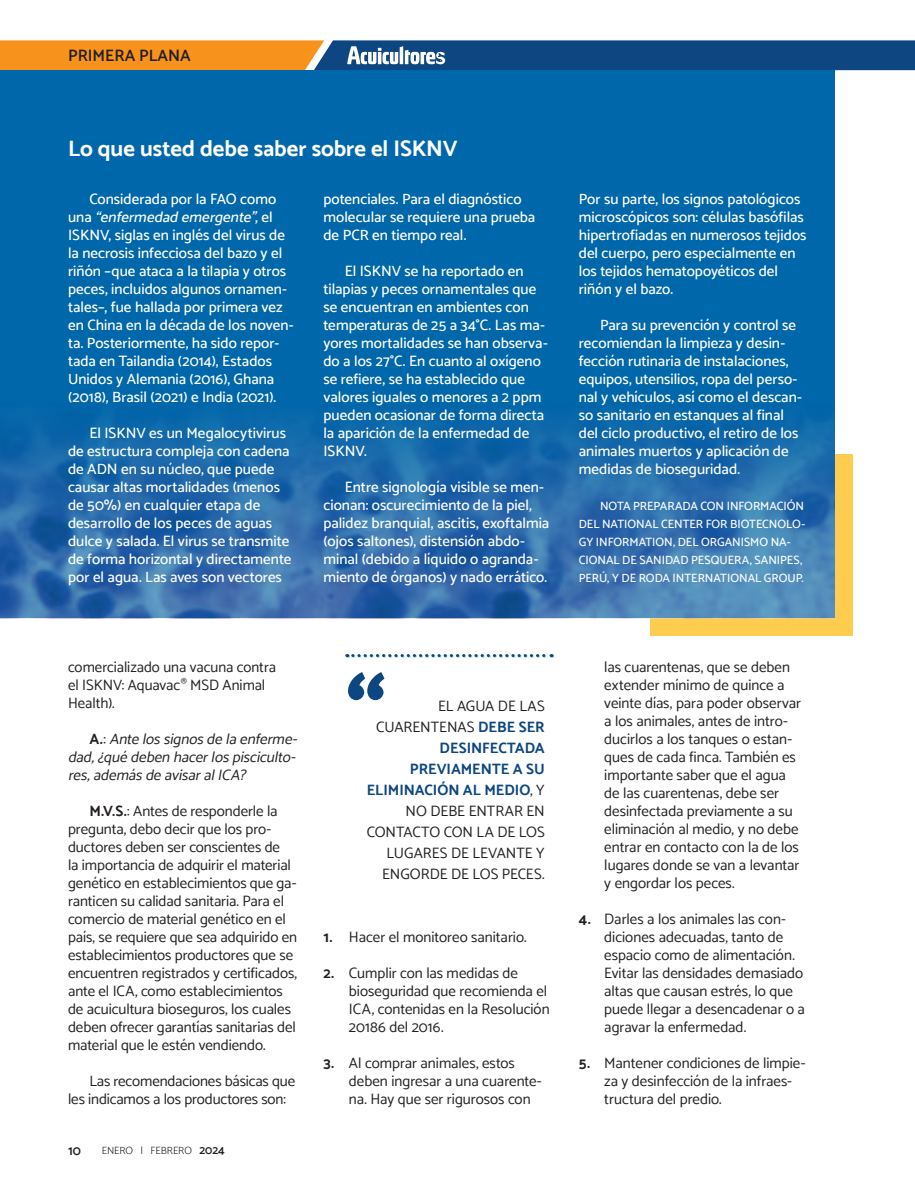
<style>
.page{position:relative;width:915px;height:1191px;background:#fff}
.page>*{position:absolute;margin:0;border:0;box-sizing:border-box;transform-origin:0 0}
.t1{font:700 22.5px "Catamaran";letter-spacing:-.005em;color:#fff}
.t2{font:600 16.5px "Catamaran";color:#231f20}
.t3{font:500 15px/18px "Catamaran";letter-spacing:.005em;color:#fff}
.t4{font:15px/18px "Catamaran";color:#231f20}
.t5{font:italic 15px/18px "Catamaran";color:#231f20;text-align:justify}
.t6{font:600 13.5px "Catamaran";color:#231f20}
.t7{font:500 12px/18px "Catamaran";color:#fff}
.t8{font:300 10.5px "Catamaran";color:#231f20}
.s1{font-style:italic}
.s2{font-weight:700;font-style:normal}
.s3{font-style:normal}
.s4{font-weight:700}
.s5{font-weight:600;font-size:12px}
.s6{font-weight:700;color:#0d4680}
</style>
<div class="page">
<svg style="left:0;top:40px;width:915px;height:30px;background:#6a6a65"></svg>
<div style="left:650px;top:454px;width:201px;height:182px;background:#fecc4e"></div>
<div style="left:0;top:70px;width:833px;height:548px;background:#0067aa"></div>
<img style="left:0;top:416px;width:833px;height:202px">
<svg style="left:346px;top:654px;width:206px;height:3px"></svg>
<svg style="left:348px;top:672px;width:36px;height:28px"></svg>
<p class="t2" style="left:68px;top:46px;width:124px">PRIMERA PLANA</p>
<h1 class="t1" style="left:68px;top:135px;width:391px">Lo que usted debe saber sobre el ISKNV</h1>
<p class="t3" style="left:68px;top:190px;width:227px;text-indent:21px">Considerada por la FAO como<br>u n a <span class="s1">“enfermedademergente”</span>, e l ISKNV, siglas en inglés del virus de la necrosis infecciosa del bazo y el riñón –que ataca a la tilapia y otros peces, incluidos algunos ornamen&shy;tales–, fue hallada por primera vez en China en la década de los noven&shy;ta. Posteriormente, ha sido repor&shy;tada en Tailandia (2014), Estados Unidos y Alemania (2016), Ghana (2018), Brasil (2021) e India (2021).</p>
<p class="t3" style="left:68px;top:424px;width:225px;text-indent:21px">El ISKNV es un Megalocytivirus de estructura compleja con cadena de ADN en su núcleo, que puede causar altas mortalidades (menos de 50%) en cualquier etapa de desarrollo de los peces de aguas dulce y salada. El virus se transmite de forma horizontal y directamente por el agua. Las aves son vectores</p>
<p class="t3" style="left:323px;top:190px;width:213px">potenciales. Para el diagnóstico molecular se requiere una prueba de PCR en tiempo real.</p>
<p class="t3" style="left:323px;top:262px;width:226px;text-indent:21px">El ISKNV se ha reportado en tilapias y peces ornamentales que se encuentran en ambientes con temperaturas de 25 a 34°C. Las ma&shy;yores mortalidades se han observa&shy;do a los 27°C. En cuanto al oxígeno se refiere, se ha establecido que valores iguales o menores a 2 ppm pueden ocasionar de forma directa la aparición de la enfermedad de<br>ISKNV.</p>
<p class="t3" style="left:323px;top:478px;width:227px;text-indent:21px">Entre signología visible se men&shy;cionan: oscurecimiento de la piel, palidez branquial, ascitis, exoftalmia (ojos saltones), distensión abdo&shy;minal (debido a líquido o agranda&shy;miento de órganos) y nado errático.</p>
<p class="t3" style="left:578px;top:190px;width:229px">Por su parte, los signos patológicos microscópicos son: células basófilas hipertrofiadas en numerosos tejidos del cuerpo, pero especialmente en los tejidos hematopoyéticos del riñón y el bazo.</p>
<p class="t3" style="left:578px;top:316px;width:224px;text-indent:21px">Para su prevención y control se recomiendan la limpieza y desin&shy;fección rutinaria de instalaciones, equipos, utensilios, ropa del perso&shy;nal y vehículos, así como el descan&shy;so sanitario en estanques al final del ciclo productivo, el retiro de los animales muertos y aplicación de medidas de bioseguridad.</p>
<p class="t7" style="left:578px;top:497px;width:228px;text-indent:21px">NOTA PREPARADA CON INFORMACIÓN DEL NATIONAL CENTER FOR BIOTECNOLO-GY INFORMATION, DEL ORGANISMO NA-CIONAL DE SANIDAD PESQUERA, SANIPES, PERÚ, Y DE RODA INTERNATIONAL GROUP.</p>
<p class="t4" style="left:68px;top:658px;width:209px">comercializado una vacuna contra el ISKNV: Aquavac<sup>®</sup> MSD Animal<br>Health).</p>
<p class="t5" style="left:68px;top:730px;width:235px;text-indent:21px"><span class="s2">A .</span> <span class="s3">:</span> Antelossignosdelaenferme&shy;dad,¿quédebenhacerlospisciculto&shy;res,ademásdeavisaralICA?</p>
<p class="t4" style="left:68px;top:802px;width:230px;text-indent:21px"><span class="s4">M.V.S.</span>: Antes de responderle la pregunta, debo decir que los pro&shy;ductores deben ser conscientes de<br>la importancia de adquirir el material genético en establecimientos que ga&shy;ranticen su calidad sanitaria. Para el comercio de material genético en el país, se requiere que sea adquirido en establecimientos productores que se encuentren registrados y certificados, ante el ICA, como establecimientos de acuicultura bioseguros, los cuales deben ofrecer garantías sanitarias del material que le estén vendiendo.</p>
<p class="t4" style="left:68px;top:1072px;width:228px;text-indent:21px">Las recomendaciones básicas que les indicamos a los productores son:</p>
<p class="t6" style="left:68px;top:1142px;width:14px">10</p>
<p class="t8" style="left:102px;top:1143px;width:124px">ENERO | FEBRERO <span class="s5">2024</span></p>
<p class="t4" style="left:366px;top:695px;width:179px;line-height:21px;text-align:right">EL AGUA DE LAS<br>CUARENTENAS <span class="s6">DEBE SER<br>DESINFECTADA<br>PREVIAMENTE A SU<br>ELIMINACIÓN AL MEDIO</span>, Y<br>NO DEBE ENTRAR EN<br>CONTACTO CON LA DE LOS<br>LUGARES DE LEVANTE Y<br>ENGORDE DE LOS PECES.</p>
<p class="t4" style="left:323px;top:928px;width:205px"><span class="s4">1.</span> Hacer el monitoreo sanitario.</p>
<p class="t4" style="left:349px;top:964px;width:202px;text-indent:-26px"><span class="s4">2.</span> Cumplir con las medidas de bioseguridad que recomienda el<br>ICA, contenidas en la Resolución<br>20186 del 2016.</p>
<p class="t4" style="left:349px;top:1054px;width:194px;text-indent:-26px"><span class="s4">3.</span> Al comprar animales, estos deben ingresar a una cuarente&shy;na. Hay que ser rigurosos con</p>
<p class="t4" style="left:604px;top:658px;width:198px">las cuarentenas, que se deben extender mínimo de quince a veinte días, para poder observar a los animales, antes de intro&shy;ducirlos a los tanques o estan&shy;ques de cada finca. También es importante saber que el agua de las cuarentenas, debe ser desinfectada previamente a su eliminación al medio, y no debe entrar en contacto con la de los lugares donde se van a levantar y engordar los peces.</p>
<p class="t4" style="left:604px;top:910px;width:202px;text-indent:-26px"><span class="s4">4.</span> Darles a los animales las con&shy;diciones adecuadas, tanto de espacio como de alimentación.<br>Evitar las densidades demasiado altas que causan estrés, lo que puede llegar a desencadenar o a agravar la enfermedad.</p>
<p class="t4" style="left:604px;top:1054px;width:203px;text-indent:-26px"><span class="s4">5.</span> Mantener condiciones de limpie&shy;za y desinfección de la infraes&shy;tructura del predio.</p>
</div>
